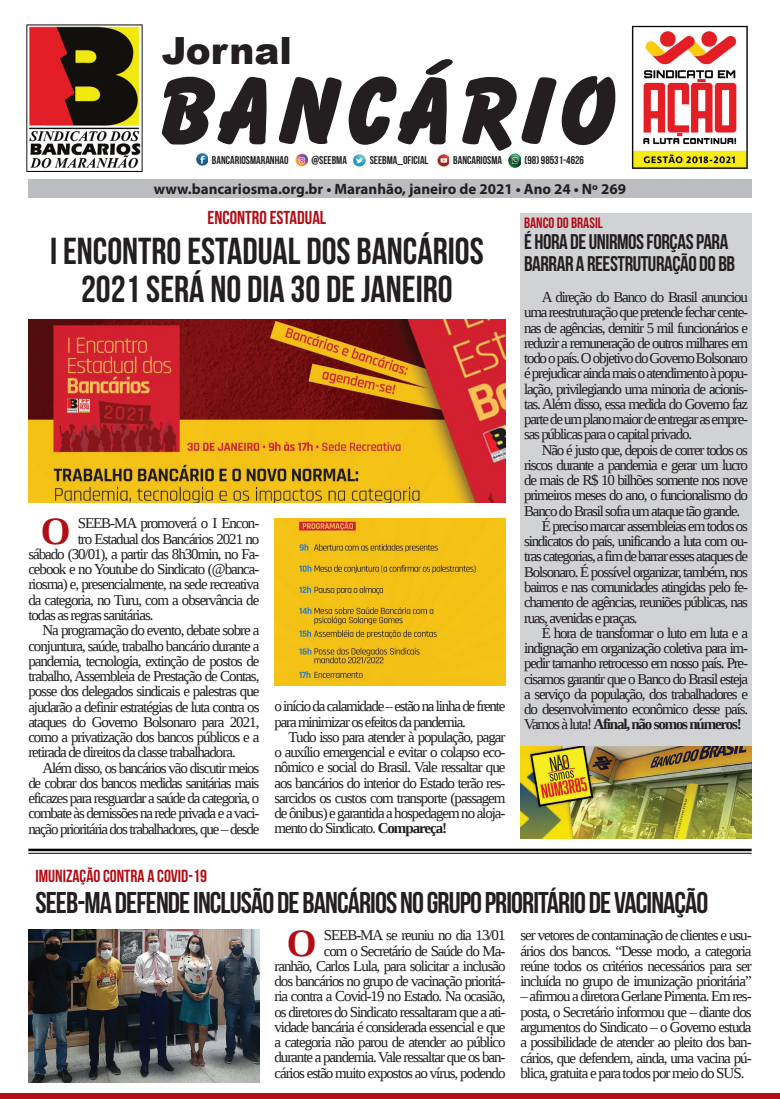
<style>
.page{position:relative;width:780px;height:1099px;background:#fff}
.page>*{position:absolute;margin:0;border:0;box-sizing:border-box;transform-origin:0 0}
.t1{font:700 38.25px "Liberation Serif";color:#b00d15}
.t2{font:37.5px/37.5px "Bebas Neue";color:#231f20;text-align:center}
.t3{font:900 37.5px "Arial";color:#231f20}
.t4{font:30px "Bebas Neue";letter-spacing:-.03em;color:#231f20}
.t5{font:21.25px/21.2px "Bebas Neue";letter-spacing:-.02em;color:#231f20}
.t6{font:18.75px "Bebas Neue";color:#b00d15}
.t7{font:17.5px "Bebas Neue";color:#b00d15}
.t8{font:15px/15.2px "Liberation Serif";letter-spacing:-.07em;color:#231f20;text-align:justify}
.t9{font:700 15px "Myriad Pro";color:#231f20}
.t10{font:700 15px "Liberation Serif";letter-spacing:-.08em;color:#231f20}
.t11{font:15px "Bebas Neue";color:#b00d15}
.t12{font:11.25px "Bebas Neue";color:#231f20}
.s1{font-weight:700}
.s2{font-weight:400}
</style>
<div class="page">
<div style="left:28px;top:179px;width:723px;height:19px;background:#bcbdc0"></div>
<div style="left:0;top:1093px;width:780px;height:5px;background:#b00d15"></div>
<svg style="left:162px;top:59px;width:453px;height:92px"></svg>
<img style="left:631px;top:25px;width:117px;height:144px">
<img style="left:27px;top:25px;width:115px;height:146px">
<img style="left:196px;top:152px;width:12px;height:14px">
<img style="left:295px;top:152px;width:13px;height:15px">
<img style="left:353px;top:154px;width:13px;height:13px">
<img style="left:437px;top:154px;width:12px;height:13px">
<svg style="left:508px;top:154px;width:13px;height:13px"></svg>
<div style="left:520px;top:213px;width:231px;height:625px;background:#d1d2d4"></div>
<img style="left:28px;top:319px;width:477px;height:183px">
<img style="left:520px;top:746px;width:231px;height:92px">
<img style="left:274px;top:518px;width:231px;height:167px">
<hr style="left:28px;top:848px;width:723px;height:3px;background:#000">
<hr style="left:28px;top:852px;width:723px;height:1px;background:#000">
<img style="left:28px;top:929px;width:231px;height:153px">
<h2 class="t3" style="left:162px;top:29px;width:132px">Jornal</h2>
<p class="t12" style="left:212px;top:154px;width:78px">BANCARIOSMARANHAO</p>
<p class="t12" style="left:311px;top:154px;width:37px">@SEEBMA</p>
<p class="t12" style="left:370px;top:154px;width:60px">SEEBMA_OFICIAL</p>
<p class="t12" style="left:453px;top:154px;width:50px">BANCARIOSMA</p>
<p class="t12" style="left:524px;top:154px;width:61px">(98) 98531-4626</p>
<p class="t9" style="left:154px;top:179px;width:474px">www.bancariosma.org.br • Maranhão, janeiro de 2021 • Ano 24 • Nº 269</p>
<p class="t6" style="left:207px;top:208px;width:120px">ENCONTRO ESTADUAL</p>
<h2 class="t2" style="left:50px;top:232px;width:435px">I ENCONTRO ESTADUAL DOS BANCÁRIOS<br>2021 SERÁ NO DIA 30 DE JANEIRO</h2>
<h1 class="t1" style="left:41px;top:505px;width:31px">O</h1>
<p class="t8" style="left:78px;top:515px;width:183px">SEEB-MA promoverá o I Encon-</p>
<p class="t8" style="left:78px;top:531px;width:183px">tro Estadual dos Bancários 2021 no</p>
<p class="t8" style="left:28px;top:546px;width:232px">sábado (30/01), a partir das 8h30min, no Fa-</p>
<p class="t8" style="left:28px;top:561px;width:232px">cebook e no Youtube do Sindicato (@banca-</p>
<p class="t8" style="left:28px;top:576px;width:233px">riosma) e, presencialmente, na sede recreativa</p>
<p class="t8" style="left:28px;top:592px;width:232px">da categoria, no Turu, com a observância de</p>
<p class="t8" style="left:28px;top:607px;width:127px">todas as regras sanitárias.</p>
<p class="t8" style="left:43px;top:622px;width:218px">Na programação do evento, debate sobre a</p>
<p class="t8" style="left:28px;top:637px;width:232px">conjuntura, saúde, trabalho bancário durante a</p>
<p class="t8" style="left:28px;top:653px;width:233px">pandemia, tecnologia, extinção de postos de</p>
<p class="t8" style="left:28px;top:668px;width:232px">trabalho, Assembleia de Prestação de Contas,</p>
<p class="t8" style="left:28px;top:683px;width:232px">posse dos delegados sindicais e palestras que</p>
<p class="t8" style="left:28px;top:699px;width:233px">ajudarão a definir estratégias de luta contra os</p>
<p class="t8" style="left:28px;top:714px;width:232px">ataques do Governo Bolsonaro para 2021,</p>
<p class="t8" style="left:28px;top:729px;width:233px">como a privatização dos bancos públicos e a</p>
<p class="t8" style="left:28px;top:744px;width:209px">retirada de direitos da classe trabalhadora.</p>
<p class="t8" style="left:43px;top:760px;width:218px">Além disso, os bancários vão discutir meios</p>
<p class="t8" style="left:28px;top:775px;width:232px">de cobrar dos bancos medidas sanitárias mais</p>
<p class="t8" style="left:28px;top:790px;width:232px">eficazes para resguardar a saúde da categoria, o</p>
<p class="t8" style="left:28px;top:805px;width:232px">combate às demissões na rede privada e a vaci-</p>
<p class="t8" style="left:28px;top:821px;width:232px">nação prioritária dos trabalhadores, que – desde</p>
<p class="t8" style="left:274px;top:698px;width:232px">o início da calamidade – estão na linha de frente para minimizar os efeitos da pandemia.</p>
<p class="t8" style="left:274px;top:729px;width:233px;text-indent:14px">Tudo isso para atender à população, pagar o auxílio emergencial e evitar o colapso eco&shy;nômico e social do Brasil. Vale ressaltar que aos bancários do interior do Estado terão res&shy;sarcidos os custos com transporte (passagem de ônibus) e garantida a hospedagem no aloja&shy;mento do Sindicato. <span class="s1">Compareça!</span></p>
<p class="t11" style="left:524px;top:215px;width:80px">BANCO DO BRASIL</p>
<h3 class="t5" style="left:524px;top:231px;width:212px">É HORA DE UNIRMOS FORÇAS PARA<br>BARRAR A REESTRUTURAÇÃO DO BB</h3>
<p class="t8" style="left:524px;top:289px;width:225px;text-indent:18px">A direção do Banco do Brasil anunciou uma reestruturação que pretende fechar cente&shy;nas de agências, demitir 5 mil funcionários e reduzir a remuneração de outros milhares em todo o país. O objetivo do Governo Bolsonaro é prejudicar ainda mais o atendimento à popu&shy;lação, privilegiando uma minoria de acionis&shy;tas. Além disso, essa medida do Governo faz parte de um plano maior de entregar as empre&shy;sas públicas para o capital privado.</p>
<p class="t8" style="left:541px;top:442px;width:208px">Não é justo que, depois de correr todos os</p>
<p class="t8" style="left:524px;top:457px;width:225px">riscos durante a pandemia e gerar um lucro</p>
<p class="t8" style="left:524px;top:472px;width:225px">de mais de R$ 10 bilhões somente nos nove</p>
<p class="t8" style="left:524px;top:487px;width:225px">primeiros meses do ano, o funcionalismo do</p>
<p class="t8" style="left:524px;top:503px;width:218px">Banco do Brasil sofra um ataque tão grande.</p>
<p class="t8" style="left:541px;top:518px;width:208px">É preciso marcar assembleias em todos os</p>
<p class="t8" style="left:524px;top:533px;width:225px">sindicatos do país, unificando a luta com ou-</p>
<p class="t8" style="left:524px;top:548px;width:225px">tras categorias, a fim de barrar esses ataques de</p>
<p class="t8" style="left:524px;top:564px;width:225px">Bolsonaro. É possível organizar, também, nos</p>
<p class="t8" style="left:524px;top:579px;width:225px">bairros e nas comunidades atingidas pelo fe-</p>
<p class="t8" style="left:524px;top:594px;width:225px">chamento de agências, reuniões públicas, nas</p>
<p class="t8" style="left:524px;top:609px;width:115px">ruas, avenidas e praças.</p>
<p class="t8" style="left:541px;top:625px;width:208px">É hora de transformar o luto em luta e a</p>
<p class="t8" style="left:524px;top:640px;width:225px">indignação em organização coletiva para im-</p>
<p class="t8" style="left:524px;top:655px;width:225px">pedir tamanho retrocesso em nosso país. Pre-</p>
<p class="t8" style="left:524px;top:670px;width:225px">cisamos garantir que o Banco do Brasil esteja</p>
<p class="t8" style="left:524px;top:686px;width:225px">a serviço da população, dos trabalhadores e</p>
<p class="t8" style="left:524px;top:701px;width:225px">do desenvolvimento econômico desse país.</p>
<p class="t10" style="left:524px;top:714px;width:219px"><span class="s2">Vamos à luta!</span> Afinal, não somos números!</p>
<p class="t7" style="left:35px;top:866px;width:173px">IMUNIZAÇÃO CONTRA A COVID-19</p>
<h3 class="t4" style="left:35px;top:886px;width:674px">SEEB-MA DEFENDE INCLUSÃO DE BANCÁRIOS NO GRUPO PRIORITÁRIO DE VACINAÇÃO</h3>
<h1 class="t1" style="left:287px;top:917px;width:31px">O</h1>
<p class="t8" style="left:274px;top:927px;width:233px;text-align:right">SEEB-MA se reuniu no dia 13/01<br>com o Secretário de Saúde do Ma-<br>ranhão, Carlos Lula, para solicitar a inclusão dos bancários no grupo de vacinação prioritá&shy;ria contra a Covid-19 no Estado. Na ocasião, os diretores do Sindicato ressaltaram que a ati&shy;vidade bancária é considerada essencial e que a categoria não parou de atender ao público durante a pandemia. Vale ressaltar que os ban&shy;cários estão muito expostos ao vírus, podendo</p>
<p class="t8" style="left:520px;top:927px;width:233px">ser vetores de contaminação de clientes e usu&shy;ários dos bancos. “Desse modo, a categoria reúne todos os critérios necessários para ser incluída no grupo de imunização prioritária”</p>
<p class="t8" style="left:520px;top:988px;width:233px">– afirmou a diretora Gerlane Pimenta. Em res&shy;posta, o Secretário informou que – diante dos argumentos do Sindicato – o Governo estuda a possibilidade de atender ao pleito dos ban&shy;cários, que defendem, ainda, uma vacina pú&shy;blica, gratuita e para todos por meio do SUS.</p>
</div>
